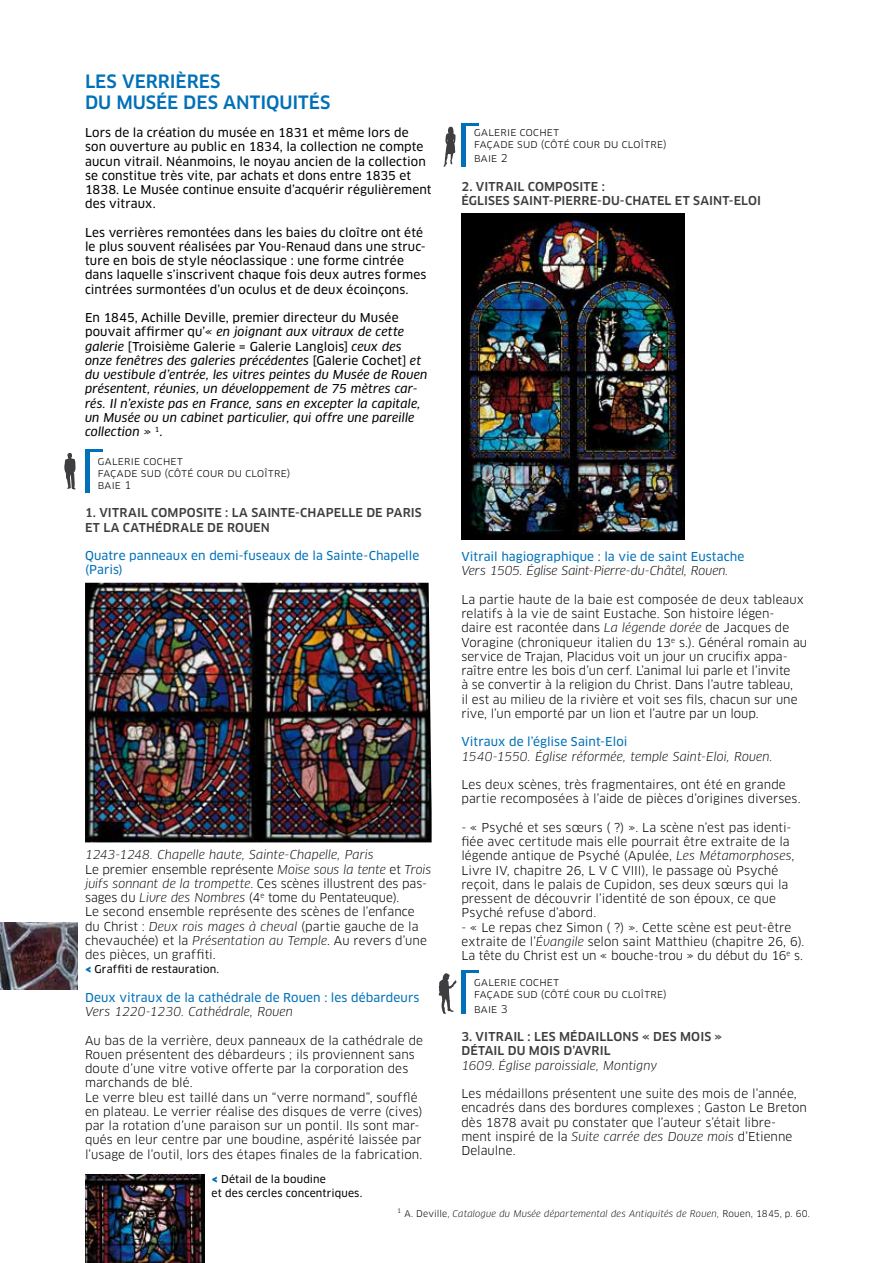
<style>
.page{position:relative;width:893px;height:1263px;background:#fff}
.page>*{position:absolute;margin:0;border:0;box-sizing:border-box;transform-origin:0 0}
.t1{font:500 18px/21.6px "Clan OT";letter-spacing:-.005em;color:#0070b8}
.t2{font:12px/14.2px "Clan OT";letter-spacing:.005em;color:#000}
.t3{font:12px/14.2px "Clan OT News";letter-spacing:.01em;color:#000}
.t4{font:italic 12px/14.2px "Clan OT News";letter-spacing:.01em;color:#000}
.t5{font:500 12px/14.2px "Clan OT";letter-spacing:.015em;color:#3e3d40}
.t6{font:12px/14.2px "Clan OT News";letter-spacing:.01em;color:#0070b8}
.t7{font:italic 12px "Clan OT";letter-spacing:-.005em;color:#000}
.t8{font:10.5px/12px "Clan OT";letter-spacing:.025em;color:#000}
.t9{font:10.5px/14.2px "Clan OT News";letter-spacing:.015em;color:#000}
.t10{font:italic 9px "Clan OT";letter-spacing:.02em;color:#000}
.s1{font-style:normal}
.s2{font-style:italic}
.s3{font-family:"Clan OT";font-weight:900;color:#0070b8}
.s4{font-weight:400;font-style:italic;color:#000}
.s5{font-weight:400;color:#000}
</style>
<div class="page">
<svg style="left:64px;top:453px;width:12px;height:36px"></svg>
<svg style="left:444px;top:127px;width:11px;height:40px"></svg>
<hr style="left:85px;top:449px;width:4px;height:44px;background:#0070b8">
<svg style="left:89px;top:449px;width:14px;height:2px"></svg>
<svg style="left:466px;top:123px;width:13px;height:2px"></svg>
<div style="left:461px;top:123px;width:5px;height:44px;background:#0070b8"></div>
<svg style="left:439px;top:970px;width:40px;height:44px"></svg>
<div style="left:461px;top:970px;width:5px;height:44px;background:#0070b8"></div>
<img style="left:85px;top:583px;width:347px;height:259px">
<img style="left:461px;top:214px;width:223px;height:326px">
<img style="left:85px;top:1174px;width:120px;height:89px">
<img style="left:0;top:923px;width:77px;height:67px">
<h1 class="t1" style="left:85px;top:70px;width:247px">LES VERRIèRES<br>DU MUSÉE DES ANTIQUITÉS</h1>
<p class="t3" style="left:85px;top:126px;width:348px">Lors de la création du musée en 1831 et même lors de son ouverture au public en 1834, la collection ne compte aucun vitrail. Néanmoins, le noyau ancien de la collection se constitue très vite, par achats et dons entre 1835 et 1838. Le Musée continue ensuite d’acquérir régulièrement des vitraux.</p>
<p class="t3" style="left:85px;top:225px;width:343px">Les verrières remontées dans les baies du cloître ont été le plus souvent réalisées par You-Renaud dans une struc&shy;ture en bois de style néoclassique : une forme cintrée dans laquelle s’inscrivent chaque fois deux autres formes cintrées surmontées d’un oculus et de deux écoinçons.</p>
<p class="t4" style="left:85px;top:311px;width:344px"><span class="s1">En 1845, Achille Deville, premier directeur du Musée pouvait affirmer qu’</span>« en joignant aux vitraux de cette galerie <span class="s1">[Troisième Galerie = Galerie Langlois]</span> ceux des onze fenêtres des galeries précédentes <span class="s1">[Galerie Cochet]</span> et du vestibule d’entrée, les vitres peintes du Musée de Rouen présentent, réunies, un développement de 75 mètres car&shy;rés. Il n’existe pas en France, sans en excepter la capitale, un Musée ou un cabinet particulier, qui offre une pareille collection » <sup>1</sup><span class="s1">.</span></p>
<p class="t8" style="left:98px;top:455px;width:194px">galerie cochet<br>façade sud (côté cour du cloître) baie 1</p>
<p class="t5" style="left:85px;top:506px;width:338px">1. VITRAIL COMPOSITE : LA SAINTE-CHAPELLE DE PARIS<br>ET LA CATHÉDRALE DE ROUEN</p>
<p class="t6" style="left:85px;top:549px;width:336px">Quatre panneaux en demi-fuseaux de la Sainte-Chapelle (Paris)</p>
<p class="t2" style="left:85px;top:848px;width:348px"><span class="s2">1243-1248. Chapelle haute, Sainte-Chapelle, Paris<br></span>Le premier ensemble représente <span class="s2">Moïse sous la tente</span> et <span class="s2">Trois juifs sonnant de la trompette</span>. Ces scènes illustrent des pas&shy;sages du <span class="s2">Livre des Nombres</span> (4<sup>e</sup> tome du Pentateuque).<br>Le second ensemble représente des scènes de l’enfance du Christ : <span class="s2">Deux rois mages à cheval</span> (partie gauche de la chevauchée) et la <span class="s2">Présentation au Temple</span>. Au revers d’une des pièces, un graffiti.</p>
<p class="t9" style="left:85px;top:962px;width:136px"><span class="s3">&lt;</span> Graffiti de restauration.</p>
<p class="t6" style="left:85px;top:990px;width:336px">Deux vitraux de la cathédrale de Rouen : les débardeurs</p>
<p class="t7" style="left:85px;top:1004px;width:209px">Vers 1220-1230. Cathédrale, Rouen</p>
<p class="t2" style="left:85px;top:1033px;width:340px">Au bas de la verrière, deux panneaux de la cathédrale de Rouen présentent des débardeurs ; ils proviennent sans doute d’une vitre votive offerte par la corporation des marchands de blé.<br>Le verre bleu est taillé dans un “verre normand”, soufflé en plateau. Le verrier réalise des disques de verre (cives) par la rotation d’une paraison sur un pontil. Ils sont mar&shy;qués en leur centre par une boudine, aspérité laissée par l’usage de l’outil, lors des étapes finales de la fabrication.</p>
<p class="t9" style="left:212px;top:1172px;width:152px"><span class="s3">&lt;</span> Détail de la boudine<br>et des cercles concentriques.</p>
<p class="t8" style="left:474px;top:126px;width:194px">galerie cochet<br>façade sud (côté cour du cloître)</p>
<p class="t8" style="left:474px;top:152px;width:35px">baie 2</p>
<p class="t5" style="left:461px;top:179px;width:301px">2. VITRAIL COMPOSITE :<br>ÉGLISES SAINT-PIERRE-DU-CHATEL ET SAINT-ELOI</p>
<p class="t6" style="left:461px;top:550px;width:284px">Vitrail hagiographique : la vie de saint Eustache</p>
<p class="t7" style="left:461px;top:564px;width:268px">Vers 1505. Église Saint-Pierre-du-Châtel, Rouen.</p>
<p class="t2" style="left:461px;top:592px;width:347px">La partie haute de la baie est composée de deux tableaux relatifs à la vie de saint Eustache. Son histoire légen&shy;daire est racontée dans <span class="s2">La légende dorée</span> de Jacques de Voragine (chroniqueur italien du 13<sup>e</sup> s.). Général romain au service de Trajan, Placidus voit un jour un crucifix appa&shy;raître entre les bois d’un cerf. L’animal lui parle et l’invite<br>à se convertir à la religion du Christ. Dans l’autre tableau,<br>il est au milieu de la rivière et voit ses fils, chacun sur une rive, l’un emporté par un lion et l’autre par un loup.</p>
<p class="t6" style="left:461px;top:735px;width:168px">Vitraux de l’église Saint-Eloi</p>
<p class="t7" style="left:461px;top:749px;width:313px">1540-1550. Église réformée, temple Saint-Eloi, Rouen.</p>
<p class="t2" style="left:461px;top:778px;width:341px">Les deux scènes, très fragmentaires, ont été en grande partie recomposées à l’aide de pièces d’origines diverses.</p>
<p class="t2" style="left:461px;top:820px;width:334px">- « Psyché et ses sœurs ( ?) ». La scène n’est pas identi&shy;fiée avec certitude mais elle pourrait être extraite de la légende antique de Psyché (Apulée, <span class="s2">Les Métamorphoses</span>, Livre IV, chapitre 26, L V C VIII), le passage où Psyché reçoit, dans le palais de Cupidon, ses deux sœurs qui la pressent de découvrir l’identité de son époux, ce que Psyché refuse d’abord.</p>
<p class="t2" style="left:461px;top:920px;width:345px">- « Le repas chez Simon ( ?) ». Cette scène est peut-être extraite de l’<span class="s2">Évangile</span> selon saint Matthieu (chapitre 26, 6).<br>La tête du Christ est un « bouche-trou » du début du 16<sup>e</sup> s.</p>
<p class="t8" style="left:474px;top:976px;width:194px">galerie cochet<br>façade sud (côté cour du cloître)</p>
<p class="t8" style="left:474px;top:1003px;width:35px">baie 3</p>
<p class="t5" style="left:461px;top:1030px;width:262px">3. VITRAIL : LES MÉDAILLONS « DES MOIS »<br>DÉTAIL DU MOIS D’AVRIL<br><span class="s4">1609</span><span class="s5">.</span> <span class="s4">Église paroissiale, Montigny</span></p>
<p class="t2" style="left:461px;top:1087px;width:347px">Les médaillons présentent une suite des mois de l’année, encadrés dans des bordures complexes ; Gaston Le Breton dès 1878 avait pu constater que l’auteur s’était libre&shy;ment inspiré de la <span class="s2">Suite carrée des Douze mois</span> d’Etienne Delaulne.</p>
<p class="t10" style="left:397px;top:1208px;width:414px"><sup>1</sup> <span class="s1">A. Deville,</span> Catalogue du Musée départemental des Antiquités de Rouen, <span class="s1">Rouen, 1845, p. 60.</span></p>
</div>
